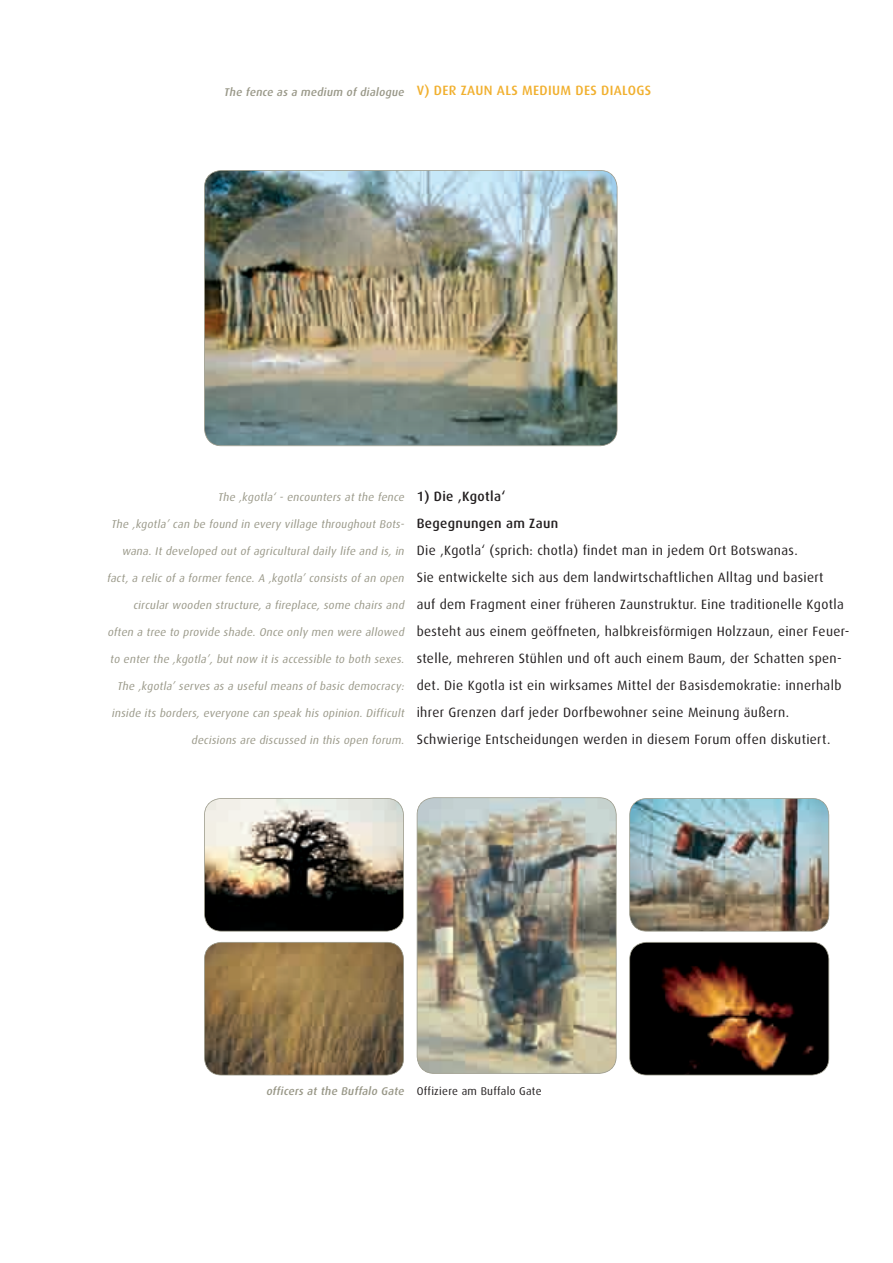
<style>
.page{position:relative;width:893px;height:1263px;background:#fff}
.page>*{position:absolute;margin:0;border:0;box-sizing:border-box;transform-origin:0 0}
.t1{font:13.5px/27px "Dax";letter-spacing:.025em;color:#231f20}
.t2{font:500 13.5px/27px "Dax";letter-spacing:.025em;color:#231f20}
.t3{font:500 13.5px "Dax";letter-spacing:.025em;color:#f1b02f}
.t4{font:italic 11.25px "Dax";color:#999888}
.t5{font:italic 500 11.25px "Dax";color:#999888}
.t6{font:11.25px "Dax";letter-spacing:.025em;color:#231f20}
</style>
<div class="page">
<img style="left:204px;top:170px;width:413px;height:276px">
<svg style="left:629px;top:942px;width:200px;height:133px"></svg>
<img style="left:204px;top:798px;width:200px;height:133px">
<img style="left:629px;top:798px;width:200px;height:133px">
<img style="left:417px;top:797px;width:200px;height:277px">
<svg style="left:204px;top:942px;width:200px;height:133px"></svg>
<p class="t5" style="left:224px;top:85px;width:184px">The fence as a medium of dialogue</p>
<p class="t3" style="left:417px;top:83px;width:236px">V) DER ZAUN ALS MEDIUM DES DIALOGS</p>
<p class="t4" style="left:218px;top:490px;width:190px">The ‚kgotla‘ - encounters at the fence</p>
<p class="t4" style="left:111px;top:517px;width:296px">The ‚kgotla’ can be found in every village throughout Bots-</p>
<p class="t4" style="left:122px;top:544px;width:286px">wana. It developed out of agricultural daily life and is, in</p>
<p class="t4" style="left:107px;top:571px;width:301px">fact, a relic of a former fence. A ‚kgotla’ consists of an open</p>
<p class="t4" style="left:133px;top:598px;width:275px">circular wooden structure, a fireplace, some chairs and</p>
<p class="t4" style="left:107px;top:625px;width:300px">often a tree to provide shade. Once only men were allowed</p>
<p class="t4" style="left:110px;top:652px;width:298px">to enter the ‚kgotla’, but now it is accessible to both sexes.</p>
<p class="t4" style="left:117px;top:679px;width:291px">The ‚kgotla’ serves as a useful means of basic democracy:</p>
<p class="t4" style="left:111px;top:706px;width:296px">inside its borders, everyone can speak his opinion. Difficult</p>
<p class="t4" style="left:191px;top:733px;width:217px">decisions are discussed in this open forum.</p>
<p class="t2" style="left:417px;top:482px;width:143px">1) Die ‚Kgotla‘<br>Begegnungen am Zaun</p>
<p class="t1" style="left:417px;top:536px;width:434px">Die ‚Kgotla‘ (sprich: chotla) findet man in jedem Ort Botswanas.<br>Sie entwickelte sich aus dem landwirtschaftlichen Alltag und basiert<br>auf dem Fragment einer früheren Zaunstruktur. Eine traditionelle Kgotla besteht aus einem geöffneten, halbkreisförmigen Holzzaun, einer Feuer&shy;stelle, mehreren Stühlen und oft auch einem Baum, der Schatten spen&shy;det. Die Kgotla ist ein wirksames Mittel der Basisdemokratie: innerhalb ihrer Grenzen darf jeder Dorfbewohner seine Meinung äußern.<br>Schwierige Entscheidungen werden in diesem Forum offen diskutiert.</p>
<p class="t5" style="left:266px;top:1084px;width:142px">officers at the Buffalo Gate</p>
<p class="t6" style="left:417px;top:1084px;width:126px">Offiziere am Buffalo Gate</p>
</div>
